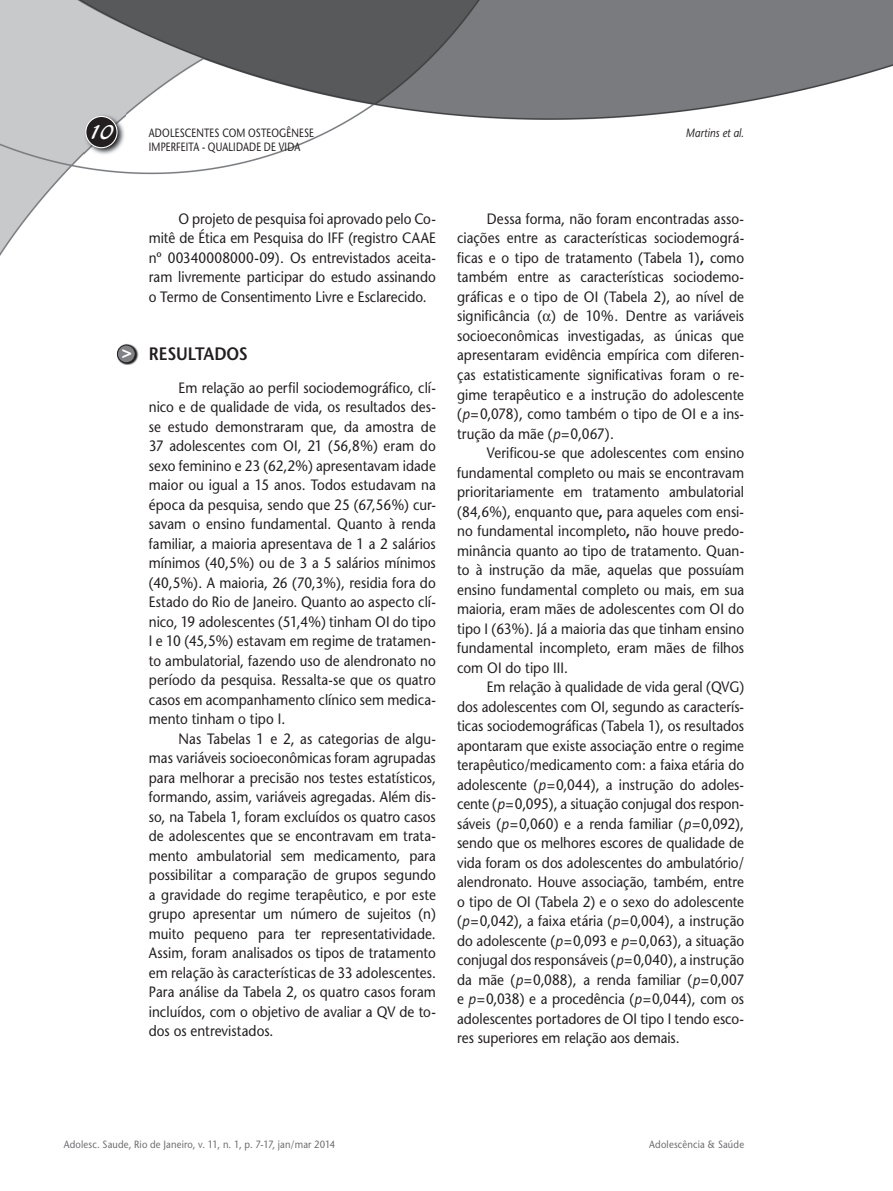
<style>
.page{position:relative;width:893px;height:1191px;background:#fff}
.page>*{position:absolute;margin:0;border:0;box-sizing:border-box;transform-origin:0 0}
.t1{font:21px "Blacklight D";color:#fff}
.t2{font:600 18px "Stone Sans";letter-spacing:-.005em;color:#231f20;scale:.9 1}
.t3{font:700 17.25px "Helvetica";color:#fff}
.t4{font:15px/19.5px "Stone Sans";color:#231f20;text-align:justify;scale:.9 1}
.t5{font:12px "Stone Sans";letter-spacing:.02em;color:#231f20;scale:.8 1}
.t6{font:italic 12px "Stone Sans";letter-spacing:.01em;color:#231f20;scale:.85 1}
.t7{font:10.5px "Stone Sans";letter-spacing:.02em;color:#6c6d70;scale:.9 1}
.s1{font-weight:700}
.s2{font-style:italic}
</style>
<div class="page">
<img style="left:0;top:0;width:893px;height:357px">
<img style="left:84px;top:114px;width:41px;height:42px">
<div style="left:86px;top:116px;width:31px;height:32px;background:#231f20;border-radius:50%"></div>
<div style="left:85px;top:116px;width:33px;height:32px;border:1px solid #fff;border-radius:50%"></div>
<img style="left:117px;top:344px;width:21px;height:21px">
<div style="left:117px;top:345px;width:18px;height:18px;background:#808285;border-radius:50%"></div>
<div style="left:117px;top:344px;width:19px;height:19px;border:1px solid #231f20;border-radius:50%"></div>
<svg style="left:543px;top:314px;width:8px;height:8px"></svg>
<h1 class="t1" style="left:89px;top:119px;width:26px">10</h1>
<p class="t5" style="left:149px;top:125px;width:208px">ADOLESCENTES COM OSTEOGÊNESE</p>
<p class="t6" style="left:686px;top:125px;width:70px">Martins et al.</p>
<p class="t5" style="left:149px;top:140px;width:191px">IMPERFEITA - QUALIDADE DE VIDA</p>
<p class="t4" style="left:149px;top:209px;width:320px;text-indent:30px">O projeto de pesquisa foi aprovado pelo Co&shy;mitê de Ética em Pesquisa do IFF (registro CAAE nº 00340008000-09). Os entrevistados aceita&shy;ram livremente participar do estudo assinando o Termo de Consentimento Livre e Esclarecido.</p>
<p class="t3" style="left:122px;top:342px;width:12px">&gt;</p>
<p class="t2" style="left:149px;top:343px;width:112px">RESULTADOS</p>
<p class="t4" style="left:149px;top:378px;width:320px;text-indent:30px">Em relação ao perfil sociodemográfico, clí&shy;nico e de qualidade de vida, os resultados des&shy;se estudo demonstraram que, da amostra de 37 adolescentes com OI, 21 (56,8%) eram do sexo feminino e 23 (62,2%) apresentavam idade maior ou igual a 15 anos. Todos estudavam na época da pesquisa, sendo que 25 (67,56%) cur&shy;savam o ensino fundamental. Quanto à renda familiar, a maioria apresentava de 1 a 2 salários mínimos (40,5%) ou de 3 a 5 salários mínimos (40,5%). A maioria, 26 (70,3%), residia fora do Estado do Rio de Janeiro. Quanto ao aspecto clí&shy;nico, 19 adolescentes (51,4%) tinham OI do tipo I e 10 (45,5%) estavam em regime de tratamen&shy;to ambulatorial, fazendo uso de alendronato no período da pesquisa. Ressalta-se que os quatro casos em acompanhamento clínico sem medica&shy;mento tinham o tipo I.</p>
<p class="t4" style="left:149px;top:729px;width:320px;text-indent:30px">Nas Tabelas 1 e 2, as categorias de algu&shy;mas variáveis socioeconômicas foram agrupadas para melhorar a precisão nos testes estatísticos, formando, assim, variáveis agregadas. Além dis&shy;so, na Tabela 1, foram excluídos os quatro casos de adolescentes que se encontravam em trata&shy;mento ambulatorial sem medicamento, para possibilitar a comparação de grupos segundo a gravidade do regime terapêutico, e por este grupo apresentar um número de sujeitos (n) muito pequeno para ter representatividade.<br>Assim, foram analisados os tipos de tratamento em relação às características de 33 adolescentes.<br>Para análise da Tabela 2, os quatro casos foram incluídos, com o objetivo de avaliar a QV de to&shy;dos os entrevistados.</p>
<p class="t4" style="left:457px;top:209px;width:320px;text-indent:30px">Dessa forma, não foram encontradas asso&shy;ciações entre as características sociodemográ&shy;ficas e o tipo de tratamento (Tabela 1)<span class="s1">,</span> como também entre as características sociodemo&shy;gráficas e o tipo de OI (Tabela 2), ao nível de significância ( ) de 10%. Dentre as variáveis socioeconômicas investigadas, as únicas que apresentaram evidência empírica com diferen&shy;ças estatisticamente significativas foram o re&shy;gime terapêutico e a instrução do adolescente (<span class="s2">p</span>=0,078), como também o tipo de OI e a ins&shy;trução da mãe (<span class="s2">p</span>=0,067).</p>
<p class="t4" style="left:457px;top:443px;width:320px;text-indent:30px">Verificou-se que adolescentes com ensino fundamental completo ou mais se encontravam prioritariamente em tratamento ambulatorial (84,6%), enquanto que<span class="s1">,</span> para aqueles com ensi&shy;no fundamental incompleto<span class="s1">,</span> não houve predo&shy;minância quanto ao tipo de tratamento. Quan&shy;to à instrução da mãe, aquelas que possuíam ensino fundamental completo ou mais, em sua maioria, eram mães de adolescentes com OI do tipo I (63%). Já a maioria das que tinham ensino fundamental incompleto, eram mães de filhos com OI do tipo III.</p>
<p class="t4" style="left:457px;top:677px;width:320px;text-indent:30px">Em relação à qualidade de vida geral (QVG) dos adolescentes com OI, segundo as caracterís&shy;ticas sociodemográficas (Tabela 1), os resultados apontaram que existe associação entre o regime terapêutico/medicamento com: a faixa etária do adolescente (<span class="s2">p</span>=0,044), a instrução do adoles&shy;cente (<span class="s2">p</span>=0,095), a situação conjugal dos respon&shy;sáveis (<span class="s2">p</span>=0,060) e a renda familiar (<span class="s2">p</span>=0,092), sendo que os melhores escores de qualidade de vida foram os dos adolescentes do ambulatório/ alendronato. Houve associação, também, entre o tipo de OI (Tabela 2) e o sexo do adolescente (<span class="s2">p</span>=0,042), a faixa etária (<span class="s2">p</span>=0,004), a instrução do adolescente (<span class="s2">p</span>=0,093 e <span class="s2">p</span>=0,063), a situação conjugal dos responsáveis (<span class="s2">p</span>=0,040), a instrução da mãe (<span class="s2">p</span>=0,088), a renda familiar (<span class="s2">p</span>=0,007 e <span class="s2">p</span>=0,038) e a procedência (<span class="s2">p</span>=0,044), com os adolescentes portadores de OI tipo I tendo esco&shy;res superiores em relação aos demais.</p>
<p class="t7" style="left:64px;top:1137px;width:303px">Adolesc. Saude, Rio de Janeiro, v. 11, n. 1, p. 7-17, jan/mar 2014</p>
<p class="t7" style="left:649px;top:1137px;width:107px">Adolescência &amp; Saúde</p>
</div>
